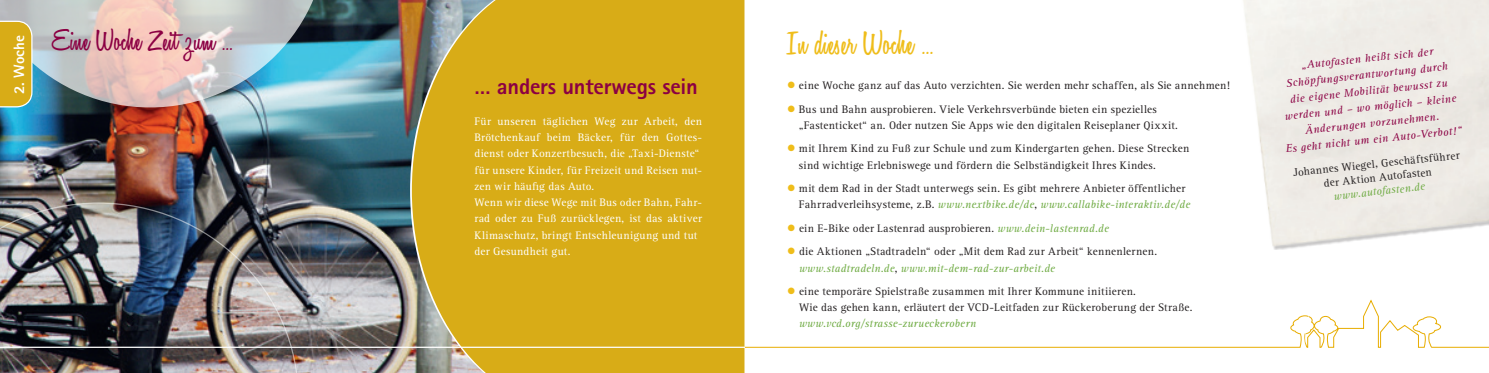
<style>
.page{position:relative;width:1489px;height:373px;background:#fff}
.page>*{position:absolute;margin:0;border:0;box-sizing:border-box;transform-origin:0 0}
.t1{font:600 35px "Honey Script";letter-spacing:.02em;color:#efbd1a}
.t2{font:600 31.25px "Honey Script";letter-spacing:.02em;color:#8b0043}
.t3{font:800 22.5px "Rotis Sans Serif";letter-spacing:-.01em;color:#8b0043}
.t4{font:800 15px "Rotis Sans Serif";color:#fff}
.t5{font:11.25px/16.2px "Rotis Serif";letter-spacing:.025em;color:#231f20}
.t6{font:11.25px/16.2px "Rotis Serif";letter-spacing:.025em;color:#fff}
.t7{font:italic 11.25px/16.2px "Rotis Serif";color:#8b0043;text-align:center}
.t8{font:italic 11.25px "Rotis Serif";letter-spacing:.015em;color:#6fab43}
.s1{color:#efbd1a}
.s2{font-style:italic;color:#6fab43}
</style>
<div class="page">
<img style="left:0;top:0;width:410px;height:372px">
<svg style="left:744px;top:298px;width:559px;height:49px"></svg>
<div style="left:412px;top:0;width:332px;height:372px;background:#d8ac17"></div>
<img style="left:0;top:202px;width:299px;height:170px">
<svg style="left:0;top:0;width:327px;height:107px;background:#b8bdc0"></svg>
<img style="left:0;top:297px;width:744px;height:51px">
<svg style="left:1303px;top:299px;width:185px;height:49px"></svg>
<svg style="left:0;top:20px;width:33px;height:88px;background:#d3b12f"></svg>
<h3 class="t4" style="left:10px;top:94px;width:60px;rotate:-90deg">2. Woche</h3>
<h2 class="t2" style="left:52px;top:21px;width:182px">Eine Woche Zeit zum ...</h2>
<h3 class="t3" style="left:474px;top:72px;width:225px">… anders unterwegs sein</h3>
<p class="t6" style="left:474px;top:113px;width:229px">Für unseren täglichen Weg zur Arbeit, den Brötchenkauf beim Bäcker, für den Gottes&shy;dienst oder Konzertbesuch, die „Taxi-Dienste“ für unsere Kinder, für Freizeit und Reisen nut&shy;zen wir häufig das Auto.<br>Wenn wir diese Wege mit Bus oder Bahn, Fahr&shy;rad oder zu Fuß zurücklegen, ist das aktiver Klimaschutz, bringt Entschleunigung und tut der Gesundheit gut.</p>
<h1 class="t1" style="left:787px;top:21px;width:147px">In dieser Woche ...</h1>
<p class="t5" style="left:787px;top:78px;width:444px"><span class="s1">●</span> eine Woche ganz auf das Auto verzichten. Sie werden mehr schaffen, als Sie annehmen!</p>
<p class="t5" style="left:798px;top:101px;width:380px;text-indent:-12px"><span class="s1">●</span> Bus und Bahn ausprobieren. Viele Verkehrsverbünde bieten ein spezielles „Fastenticket“ an. Oder nutzen Sie Apps wie den digitalen Reiseplaner Qixxit.</p>
<p class="t5" style="left:799px;top:141px;width:392px;text-indent:-12px"><span class="s1">●</span> mit Ihrem Kind zu Fuß zur Schule und zum Kindergarten gehen. Diese Strecken sind wichtige Erlebniswege und fördern die Selbständigkeit Ihres Kindes.</p>
<p class="t5" style="left:799px;top:180px;width:393px;text-indent:-12px"><span class="s1">●</span> mit dem Rad in der Stadt unterwegs sein. Es gibt mehrere Anbieter öffentlicher<br>Fahrradverleihsysteme, z.B. <span class="s2">www.nextbike.de/de</span>, <span class="s2">www.callabike-interaktiv.de/de</span></p>
<p class="t5" style="left:787px;top:220px;width:323px"><span class="s1">●</span> ein E-Bike oder Lastenrad ausprobieren. <span class="s2">www.dein-lastenrad.de</span></p>
<p class="t5" style="left:799px;top:243px;width:359px;text-indent:-12px"><span class="s1">●</span> die Aktionen „Stadtradeln“ oder „Mit dem Rad zur Arbeit“ kennenlernen. <span class="s2">www.stadtradeln.de</span>, <span class="s2">www.mit-dem-rad-zur-arbeit.de</span></p>
<p class="t5" style="left:799px;top:283px;width:395px;text-indent:-12px"><span class="s1">●</span> eine temporäre Spielstraße zusammen mit Ihrer Kommune initiieren.<br>Wie das gehen kann, erläutert der VCD-Leitfaden zur Rückeroberung der Straße.</p>
<p class="t8" style="left:799px;top:317px;width:178px">www.vcd.org/strasse-zurueckerobern</p>
<p class="t7" style="left:1276px;top:60px;width:179px;rotate:-6deg">„Autofasten heißt sich der<br>Schöpfungsverantwortung durch die eigene Mobilität bewusst zu werden und – wo möglich – kleine<br>Änderungen vorzunehmen.<br>Es geht nicht um ein Auto-Verbot!“</p>
<p class="t5" style="left:1292px;top:165px;width:169px;line-height:13.8px;text-align:center;rotate:-6deg">Johannes Wiegel, Geschäftsführer der Aktion Autofasten</p>
<p class="t8" style="left:1332px;top:189px;width:93px;rotate:-6deg">www.autofasten.de</p>
</div>
